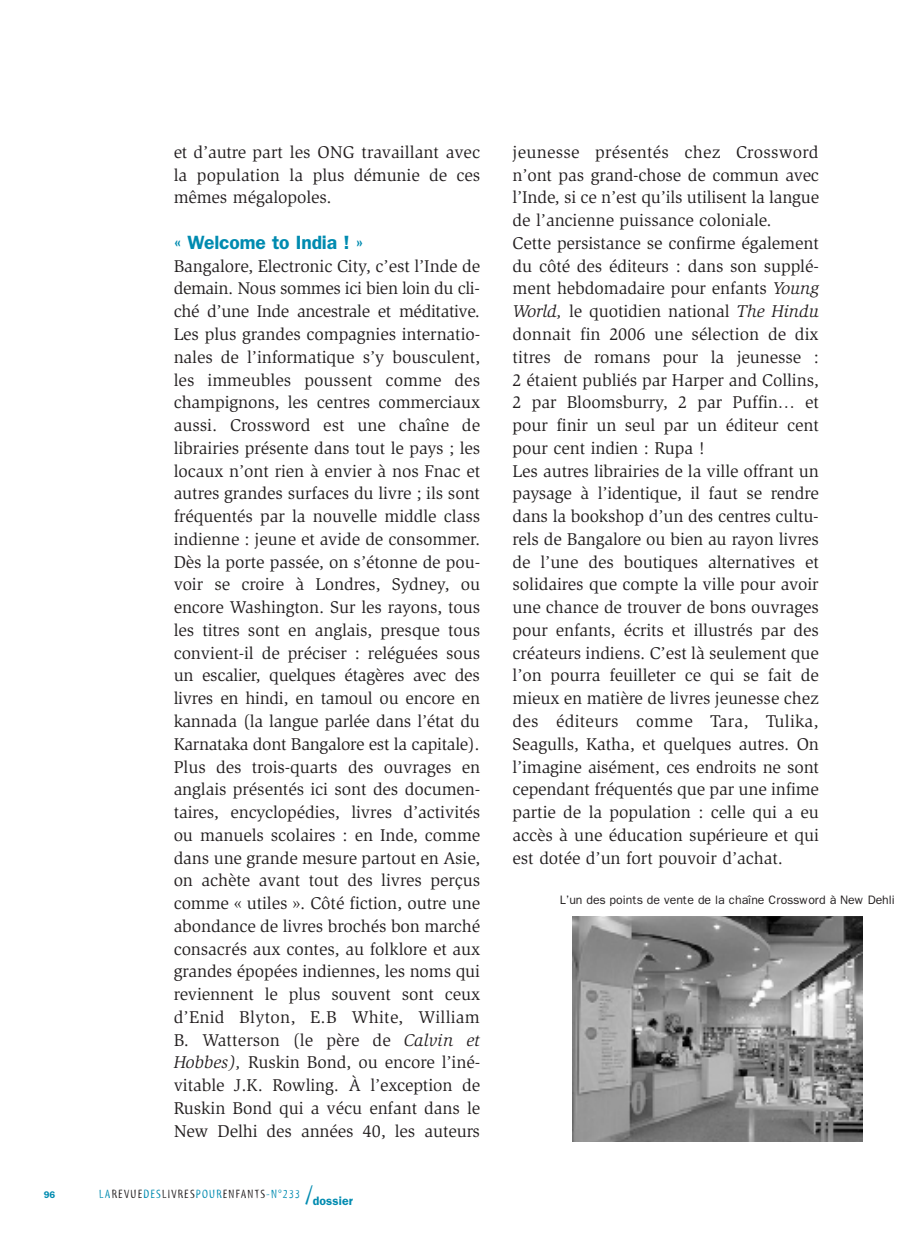
<style>
.page{position:relative;width:918px;height:1241px;background:#fff}
.page>*{position:absolute;margin:0;border:0;box-sizing:border-box;transform-origin:0 0}
.t1{font:600 19.25px "Franklin Gothic";letter-spacing:-.005em;color:#008bb0}
.t2{font:17.5px/22.8px "Slimbach";letter-spacing:-.005em;color:#231f20;text-align:justify}
.t3{font:12.25px "Franklin Gothic";letter-spacing:-.005em;color:#231f20}
.t4{font:12.25px "Myriad Tilt";letter-spacing:.1em;color:#231f20}
.t5{font:600 9.62px "Franklin Gothic";color:#008bb0}
.s1{font-style:italic}
.s2{color:#008bb0}
.s3{font-size:26.25px;color:#008bb0}
.s4{font-family:"Franklin Gothic";font-weight:600;color:#008bb0}
</style>
<div class="page">
<img style="left:573px;top:916px;width:289px;height:225px">
<p class="t5" style="left:44px;top:1188px;width:13px">96</p>
<p class="t2" style="left:174px;top:142px;width:308px">et d’autre part les ONG travaillant avec la population la plus démunie de ces mêmes mégalopoles.</p>
<p class="t1" style="left:174px;top:231px;width:191px">« Welcome to India ! »</p>
<p class="t2" style="left:174px;top:256px;width:308px">Bangalore, Electronic City, c’est l’Inde de demain. Nous sommes ici bien loin du cli&shy;ché d’une Inde ancestrale et méditative.<br>Les plus grandes compagnies internatio&shy;nales de l’informatique s’y bousculent, les immeubles poussent comme des champignons, les centres commerciaux aussi. Crossword est une chaîne de librairies présente dans tout le pays ; les locaux n’ont rien à envier à nos Fnac et autres grandes surfaces du livre ; ils sont fréquentés par la nouvelle middle class indienne : jeune et avide de consommer.<br>Dès la porte passée, on s’étonne de pou&shy;voir se croire à Londres, Sydney, ou encore Washington. Sur les rayons, tous les titres sont en anglais, presque tous convient-il de préciser : reléguées sous un escalier, quelques étagères avec des livres en hindi, en tamoul ou encore en kannada (la langue parlée dans l’état du Karnataka dont Bangalore est la capitale).<br>Plus des trois-quarts des ouvrages en anglais présentés ici sont des documen&shy;taires, encyclopédies, livres d’activités ou manuels scolaires : en Inde, comme dans une grande mesure partout en Asie, on achète avant tout des livres perçus comme « utiles ». Côté fiction, outre une abondance de livres brochés bon marché consacrés aux contes, au folklore et aux grandes épopées indiennes, les noms qui reviennent le plus souvent sont ceux d’Enid Blyton, E.B White, William B. Watterson (le père de <span class="s1">Calvin et Hobbes),</span> Ruskin Bond, ou encore l’iné&shy;vitable J.K. Rowling. À l’exception de Ruskin Bond qui a vécu enfant dans le New Delhi des années 40, les auteurs</p>
<p class="t4" style="left:99px;top:1188px;width:255px"><span class="s2">LA</span>REVUE<span class="s2">DES</span>LIVRES<span class="s2">POUR</span>ENFANTS<span class="s2">-N°233</span> <span class="s3">/</span><span class="s4">dossier</span></p>
<p class="t2" style="left:512px;top:142px;width:308px;text-align:left">jeunesse présentés chez Crossword n’ont pas grand-chose de commun avec l’Inde, si ce n’est qu’ils utilisent la langue de l’ancienne puissance coloniale.<br>Cette persistance se confirme également du côté des éditeurs : dans son supplé&shy;ment hebdomadaire pour enfants <span class="s1">Young World,</span> le quotidien national <span class="s1">The Hindu </span>donnait fin 2006 une sélection de dix titres de romans pour la jeunesse :<br>2 étaient publiés par Harper and Collins, 2 par Bloomsburry, 2 par Puffin… et pour finir un seul par un éditeur cent pour cent indien : Rupa !<br>Les autres librairies de la ville offrant un paysage à l’identique, il faut se rendre dans la bookshop d’un des centres cultu&shy;rels de Bangalore ou bien au rayon livres de l’une des boutiques alternatives et solidaires que compte la ville pour avoir une chance de trouver de bons ouvrages pour enfants, écrits et illustrés par des créateurs indiens. C’est là seulement que l’on pourra feuilleter ce qui se fait de mieux en matière de livres jeunesse chez des éditeurs comme Tara, Tulika, Seagulls, Katha, et quelques autres. On l’imagine aisément, ces endroits ne sont cependant fréquentés que par une infime partie de la population : celle qui a eu accès à une éducation supérieure et qui est dotée d’un fort pouvoir d’achat.</p>
<p class="t3" style="left:560px;top:892px;width:337px">L’un des points de vente de la chaîne Crossword à New Dehli</p>
</div>
